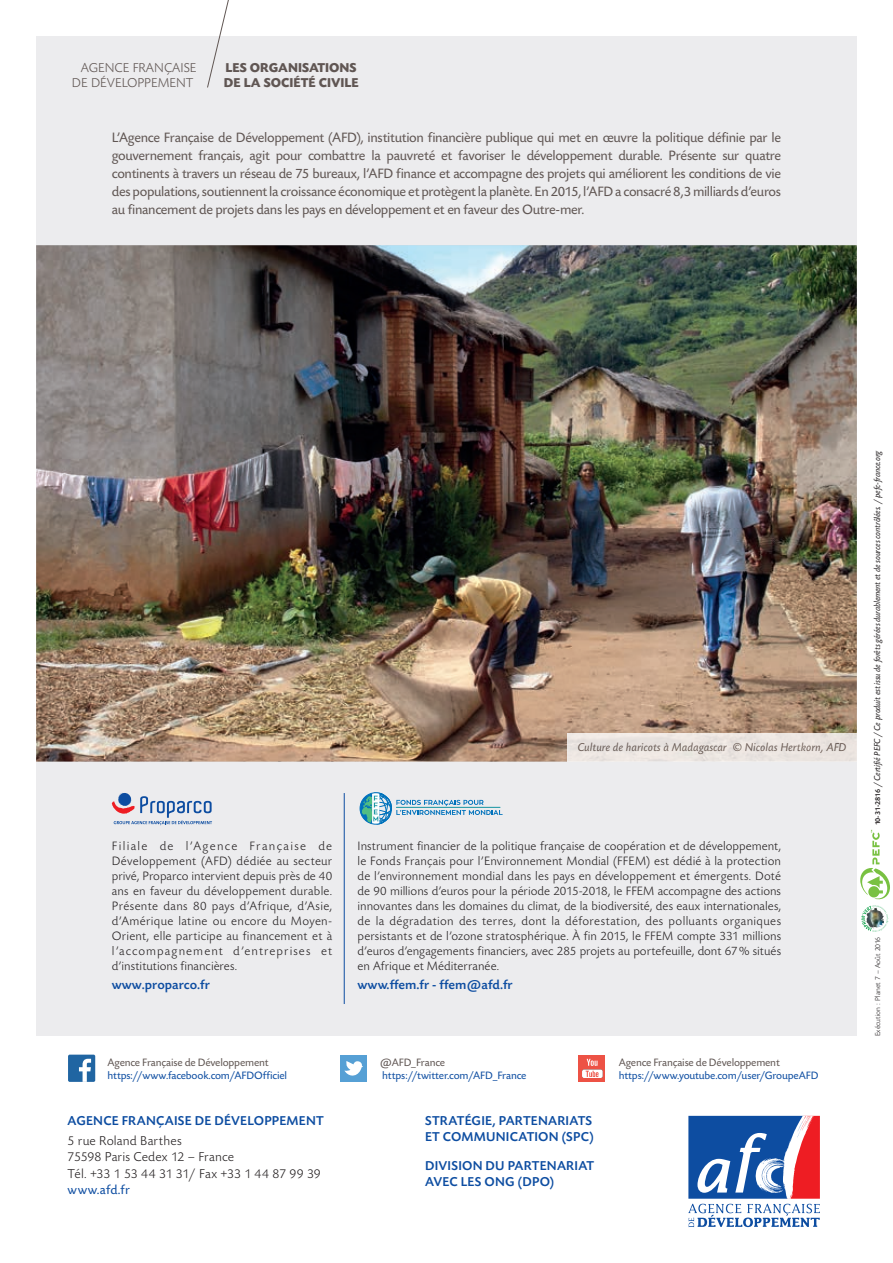
<style>
.page{position:relative;width:893px;height:1263px;background:#fff}
.page>*{position:absolute;margin:0;border:0;box-sizing:border-box;transform-origin:0 0}
.t1{font:14.25px/18px "Today SBOP";letter-spacing:-.025em;color:#605653;text-align:justify}
.t2{font:500 13.5px/16.2px "Today SBOP";letter-spacing:.015em;color:#0d4da1}
.t3{font:300 13.5px/16.2px "Today SBOP";letter-spacing:.01em;color:#231f20}
._00_Entête_produit{font:700 13.5px/15px "Today SBOP";color:#605653}
._00_Entête_AFD{font:300 13.5px/15px "Today SBOP";color:#605653;text-align:right}
._05_Texte_societes{font:300 12.75px/15px "Today SBOP";letter-spacing:.005em;color:#231f20;text-align:justify}
.t4{font:italic 12px "Today SBOP";color:#605653}
._05_Lien{font:11.25px "Today SBOP";letter-spacing:-.015em;color:#0d4da1}
._05_Texte_generic{font:11.25px "Today SBOP";letter-spacing:-.015em;color:#605653}
.t5{font:italic 9px "Today SBOP";letter-spacing:-.02em;color:#231f20}
.t6{font:300 7.5px "Today SBOP";letter-spacing:.01em;color:#231f20}
.s1{font-weight:400;color:#0d4da1}
.s2{font-weight:500;font-style:normal;font-size:7.5px}
</style>
<div class="page">
<svg style="left:860px;top:830px;width:30px;height:102px"></svg>
<hr style="left:892px;top:0;width:1px;height:1263px;background:#e6e7e9">
<div style="left:36px;top:36px;width:821px;height:999px;background:#ececee"></div>
<hr style="left:344px;top:793px;width:1px;height:211px;background:#0d4da1">
<svg style="left:112px;top:793px;width:100px;height:32px"></svg>
<svg style="left:360px;top:793px;width:143px;height:32px"></svg>
<hr style="left:396px;top:807px;width:104px;height:1px;background:#1393a1">
<svg style="left:207px;top:0;width:22px;height:88px"></svg>
<svg style="left:688px;top:1116px;width:132px;height:111px"></svg>
<img style="left:36px;top:245px;width:821px;height:516px">
<div style="left:567px;top:733px;width:290px;height:28px;background:#ebe5e0"></div>
<div style="left:68px;top:1055px;width:27px;height:27px;background:#2065a2;border-radius:2px"></div>
<svg style="left:79px;top:1059px;width:12px;height:23px"></svg>
<div style="left:340px;top:1054px;width:27px;height:27px;background:#56a0d5"></div>
<svg style="left:344px;top:1061px;width:19px;height:15px"></svg>
<div style="left:578px;top:1054px;width:27px;height:27px;background:#ed5245"></div>
<div style="left:582px;top:1069px;width:21px;height:9px;background:#fff;border-radius:2px"></div>
<svg style="left:586px;top:1059px;width:12px;height:18px"></svg>
<p class="_00_Entête_AFD" style="left:72px;top:61px;width:126px">AGENCE FRANÇAISE<br>DE DÉVELOPPEMENT</p>
<p class="_00_Entête_produit" style="left:224px;top:61px;width:136px">LES ORGANISATIONS<br>DE LA SOCIÉTÉ CIVILE</p>
<p class="t1" style="left:112px;top:129px;width:671px">L’Agence Française de Développement (AFD), institution financière publique qui met en œuvre la politique définie par le gouvernement français, agit pour combattre la pauvreté et favoriser le développement durable. Présente sur quatre continents à travers un réseau de 75 bureaux, l’AFD finance et accompagne des projets qui améliorent les conditions de vie des populations, soutiennent la croissance économique et protègent la planète. En 2015, l’AFD a consacré 8,3 milliards d’euros au financement de projets dans les pays en développement et en faveur des Outre-mer.</p>
<p class="t4" style="left:577px;top:741px;width:271px">Culture de haricots à Madagascar © Nicolas Hertkorn, AFD</p>
<p class="_05_Texte_societes" style="left:112px;top:839px;width:222px">Filiale de l’Agence Française de Développement (AFD) dédiée au secteur privé, Proparco intervient depuis près de 40 ans en faveur du développement durable.<br>Présente dans 80 pays d’Afrique, d’Asie, d’Amérique latine ou encore du Moyen-Orient, elle participe au financement et à l’accompagnement d’entreprises et d’institutions financières.</p>
<p class="t2" style="left:112px;top:977px;width:100px">www.proparco.fr</p>
<p class="_05_Texte_societes" style="left:358px;top:839px;width:425px">Instrument financier de la politique française de coopération et de développement, le Fonds Français pour l’Environnement Mondial (FFEM) est dédié à la protection de l’environnement mondial dans les pays en développement et émergents. Doté de 90 millions d’euros pour la période 2015-2018, le FFEM accompagne des actions innovantes dans les domaines du climat, de la biodiversité, des eaux internationales, de la dégradation des terres, dont la déforestation, des polluants organiques persistants et de l’ozone stratosphérique. À fin 2015, le FFEM compte 331 millions d’euros d’engagements financiers, avec 285 projets au portefeuille, dont 67% situés en Afrique et Méditerranée.</p>
<p class="t2" style="left:358px;top:977px;width:157px">www.ffem.fr - ffem@afd.fr</p>
<p class="_05_Texte_generic" style="left:107px;top:1056px;width:163px">Agence Française de Développement</p>
<p class="_05_Lien" style="left:107px;top:1069px;width:181px">https://www.facebook.com/AFDOfficiel</p>
<p class="t2" style="left:68px;top:1113px;width:258px">AGENCE FRANÇAISE DE DÉVELOPPEMENT</p>
<p class="t3" style="left:68px;top:1133px;width:255px">5 rue Roland Barthes<br>75598 Paris Cedex 12 – France<br>Tél. +33 1 53 44 31 31/ Fax +33 1 44 87 99 39 <span class="s1">www.afd.fr</span></p>
<p class="_05_Texte_generic" style="left:380px;top:1056px;width:67px">@AFD_France</p>
<p class="_05_Lien" style="left:382px;top:1069px;width:146px">https://twitter.com/AFD_France</p>
<p class="t2" style="left:425px;top:1113px;width:170px">STRATÉGIE, PARTENARIATS<br>ET COMMUNICATION (SPC)</p>
<p class="t2" style="left:425px;top:1158px;width:171px">DIVISION DU PARTENARIAT<br>AVEC LES ONG (DPO)</p>
<p class="_05_Texte_generic" style="left:619px;top:1056px;width:163px">Agence Française de Développement</p>
<p class="_05_Lien" style="left:619px;top:1069px;width:201px">https://www.youtube.com/user/GroupeAFD</p>
<p class="t5" style="left:873px;top:825px;width:377px;rotate:-90deg"><span class="s2">10-31-2816</span> / Certifié PEFC / Ce produit est issu de forêts gérées durablement et de sources contrôlées. / pefc-france.org</p>
<p class="t6" style="left:874px;top:1036px;width:101px;rotate:-90deg">Exécution : Planet 7 – Août 2016</p>
</div>
